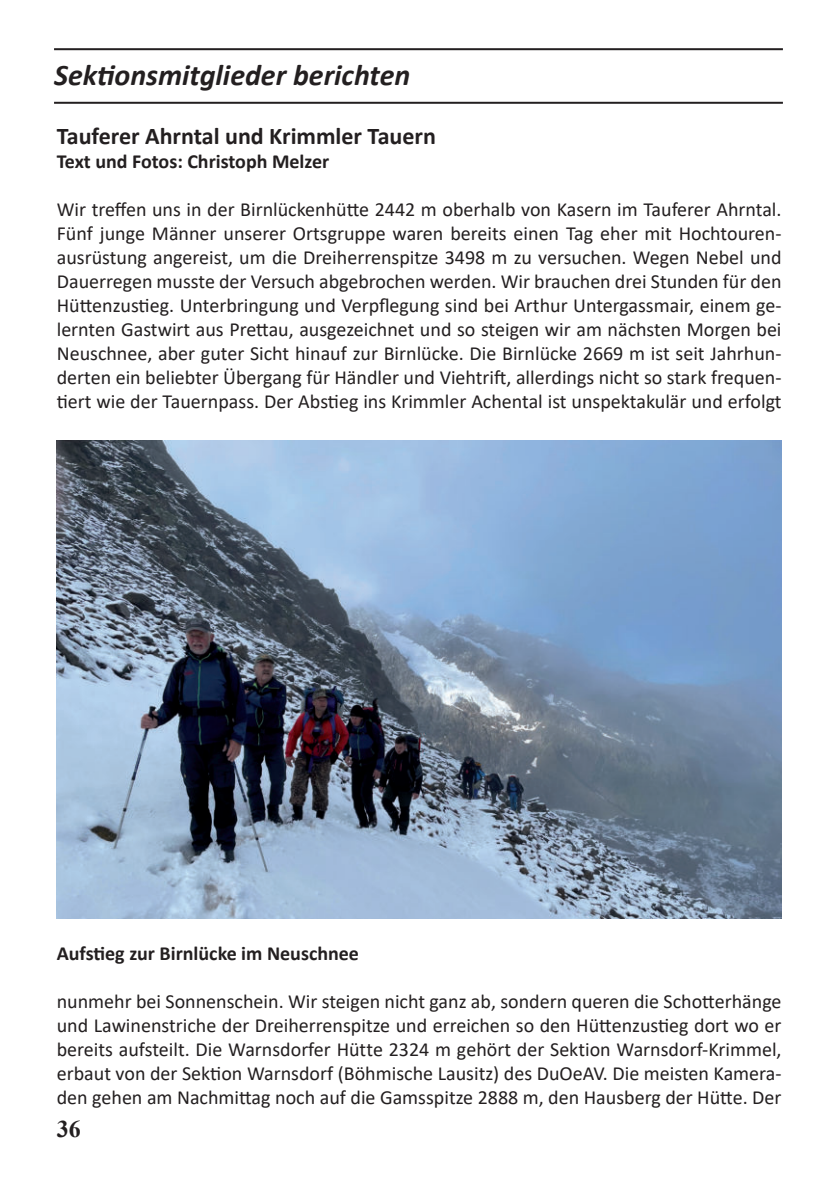
<style>
.page{position:relative;width:840px;height:1191px;background:#fff}
.page>*{position:absolute;margin:0;border:0;box-sizing:border-box;transform-origin:0 0}
.t1{font:italic 700 30px "Calibri";color:#231f20}
.t2{font:700 24px "Calibri";color:#231f20}
.t3{font:700 24px "Times New Roman";color:#231f20}
.t4{font:20px/24px "Calibri";color:#231f20;text-align:justify}
.t5{font:700 20px "Calibri";color:#231f20}
</style>
<div class="page">
<hr style="left:54px;top:102px;width:728px;height:2px;background:#231f20">
<hr style="left:54px;top:48px;width:728px;height:2px;background:#231f20">
<img style="left:57px;top:440px;width:724px;height:478px">
<h1 class="t1" style="left:54px;top:54px;width:357px">Sektionsmitglieder berichten</h1>
<p class="t2" style="left:57px;top:119px;width:380px">Tauferer Ahrntal und Krimmler Tauern</p>
<p class="t5" style="left:57px;top:147px;width:274px">Text und Fotos: Christoph Melzer</p>
<p class="t4" style="left:57px;top:197px;width:726px">Wir treffen uns in der Birnlückenhütte 2442 m oberhalb von Kasern im Tauferer Ahrntal.<br>Fünf junge Männer unserer Ortsgruppe waren bereits einen Tag eher mit Hochtouren&shy;ausrüstung angereist, um die Dreiherrenspitze 3498 m zu versuchen. Wegen Nebel und Dauerregen musste der Versuch abgebrochen werden. Wir brauchen drei Stunden für den Hüttenzustieg. Unterbringung und Verpflegung sind bei Arthur Untergassmair, einem ge&shy;lernten Gastwirt aus Prettau, ausgezeichnet und so steigen wir am nächsten Morgen bei Neuschnee, aber guter Sicht hinauf zur Birnlücke. Die Birnlücke 2669 m ist seit Jahrhun&shy;derten ein beliebter Übergang für Händler und Viehtrift, allerdings nicht so stark frequen&shy;tiert wie der Tauernpass. Der Abstieg ins Krimmler Achental ist unspektakulär und erfolgt</p>
<p class="t5" style="left:57px;top:939px;width:303px">Aufstieg zur Birnlücke im Neuschnee</p>
<p class="t4" style="left:57px;top:989px;width:726px">nunmehr bei Sonnenschein. Wir steigen nicht ganz ab, sondern queren die Schotterhänge und Lawinenstriche der Dreiherrenspitze und erreichen so den Hüttenzustieg dort wo er bereits aufsteilt. Die Warnsdorfer Hütte 2324 m gehört der Sektion Warnsdorf-Krimmel, erbaut von der Sektion Warnsdorf (Böhmische Lausitz) des DuOeAV. Die meisten Kamera&shy;den gehen am Nachmittag noch auf die Gamsspitze 2888 m, den Hausberg der Hütte. Der</p>
<p class="t3" style="left:57px;top:1114px;width:25px">36</p>
</div>
